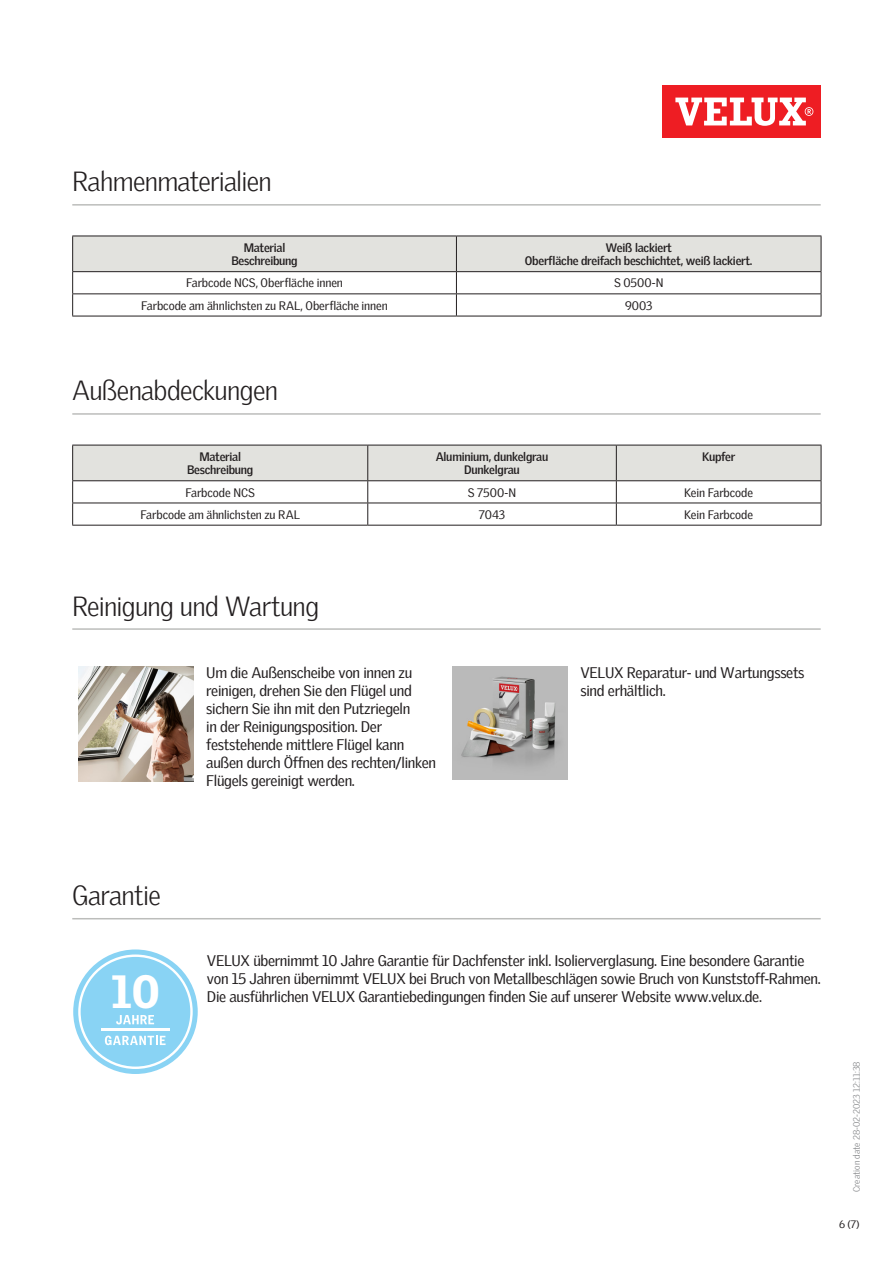
<style>
.page{position:relative;width:893px;height:1263px;background:#fff}
.page>*{position:absolute;margin:0;border:0;box-sizing:border-box;transform-origin:0 0}
.t1{font:900 45.3px "Velux Gothic";color:#fff}
.Headline_With_Line_B{font:300 27px "Velux Gothic";letter-spacing:-.025em;color:#231f20}
.Body_Regular{font:15px/18px "Velux Gothic";letter-spacing:-.02em;color:#231f20}
.TableText{font:12px "Velux Gothic";letter-spacing:-.005em;color:#231f20}
.TableHeader{font:700 12px/13.5px "Velux Gothic";letter-spacing:-.02em;color:#231f20;text-align:center}
.t2{font:10.5px "Velux Gothic";color:#231f20}
.t3{font:300 9px "Velux Gothic";color:#7c7e81}
</style>
<div class="page">
<div style="left:662px;top:85px;width:159px;height:53px;background:#ee1d23"></div>
<svg style="left:675px;top:98px;width:138px;height:28px"></svg>
<hr style="left:72px;top:204px;width:749px;height:2px;background:#bcbdbb">
<hr style="left:72px;top:413px;width:749px;height:2px;background:#bcbdbb">
<hr style="left:72px;top:628px;width:749px;height:2px;background:#bcbdbb">
<hr style="left:72px;top:316px;width:384px;height:1px;background:#231f20">
<svg style="left:72px;top:236px;width:750px;height:80px"></svg>
<hr style="left:456px;top:316px;width:365px;height:1px;background:#231f20">
<hr style="left:72px;top:525px;width:296px;height:1px;background:#231f20">
<hr style="left:368px;top:525px;width:248px;height:1px;background:#231f20">
<svg style="left:72px;top:445px;width:750px;height:80px"></svg>
<hr style="left:616px;top:525px;width:205px;height:1px;background:#231f20">
<img style="left:79px;top:666px;width:114px;height:115px">
<img style="left:453px;top:666px;width:115px;height:113px">
<hr style="left:72px;top:918px;width:749px;height:1px;background:#bcbdbb">
<svg style="left:73px;top:949px;width:125px;height:125px"></svg>
<p class="Headline_With_Line_B" style="left:72px;top:161px;width:201px">Rahmenmaterialien</p>
<p class="TableHeader" style="left:231px;top:240px;width:68px">Material<br>Beschreibung</p>
<p class="TableHeader" style="left:525px;top:240px;width:229px">Weiß lackiert<br>Oberfläche dreifach beschichtet, weiß lackiert.</p>
<p class="TableText" style="left:186px;top:274px;width:158px">Farbcode NCS, Oberfläche innen</p>
<p class="TableText" style="left:614px;top:274px;width:51px">S 0500-N</p>
<p class="TableText" style="left:141px;top:296px;width:248px">Farbcode am ähnlichsten zu RAL, Oberfläche innen</p>
<p class="TableText" style="left:625px;top:296px;width:29px">9003</p>
<p class="Headline_With_Line_B" style="left:72px;top:370px;width:207px">Außenabdeckungen</p>
<p class="TableHeader" style="left:187px;top:449px;width:68px">Material<br>Beschreibung</p>
<p class="TableHeader" style="left:436px;top:449px;width:114px">Aluminium, dunkelgrau<br>Dunkelgrau</p>
<p class="TableHeader" style="left:702px;top:449px;width:35px">Kupfer</p>
<p class="TableText" style="left:185px;top:483px;width:71px">Farbcode NCS</p>
<p class="TableText" style="left:468px;top:483px;width:50px">S 7500-N</p>
<p class="TableText" style="left:684px;top:483px;width:70px">Kein Farbcode</p>
<p class="TableText" style="left:141px;top:505px;width:161px">Farbcode am ähnlichsten zu RAL</p>
<p class="TableText" style="left:479px;top:505px;width:28px">7043</p>
<p class="TableText" style="left:684px;top:505px;width:70px">Kein Farbcode</p>
<p class="Headline_With_Line_B" style="left:72px;top:585px;width:248px">Reinigung und Wartung</p>
<p class="Body_Regular" style="left:206px;top:662px;width:231px">Um die Außenscheibe von innen zu reinigen, drehen Sie den Flügel und sichern Sie ihn mit den Putzriegeln<br>in der Reinigungsposition. Der feststehende mittlere Flügel kann außen durch Öffnen des rechten/linken Flügels gereinigt werden.</p>
<p class="Body_Regular" style="left:580px;top:662px;width:226px">VELUX Reparatur- und Wartungssets sind erhältlich.</p>
<p class="Headline_With_Line_B" style="left:72px;top:875px;width:90px">Garantie</p>
<p class="t1" style="left:111px;top:963px;width:50px">10</p>
<p class="Body_Regular" style="left:207px;top:950px;width:615px">VELUX übernimmt 10 Jahre Garantie für Dachfenster inkl. Isolierverglasung. Eine besondere Garantie von 15 Jahren übernimmt VELUX bei Bruch von Metallbeschlägen sowie Bruch von Kunststoff-Rahmen.</p>
<p class="Body_Regular" style="left:207px;top:986px;width:557px">Die ausführlichen VELUX Garantiebedingungen finden Sie auf unserer Website www.velux.de.</p>
<p class="t3" style="left:850px;top:1192px;width:132px;rotate:-90deg">Creation date 28-02-2023 12:11:38</p>
<p class="t2" style="left:839px;top:1216px;width:22px">6 (7)</p>
</div>
